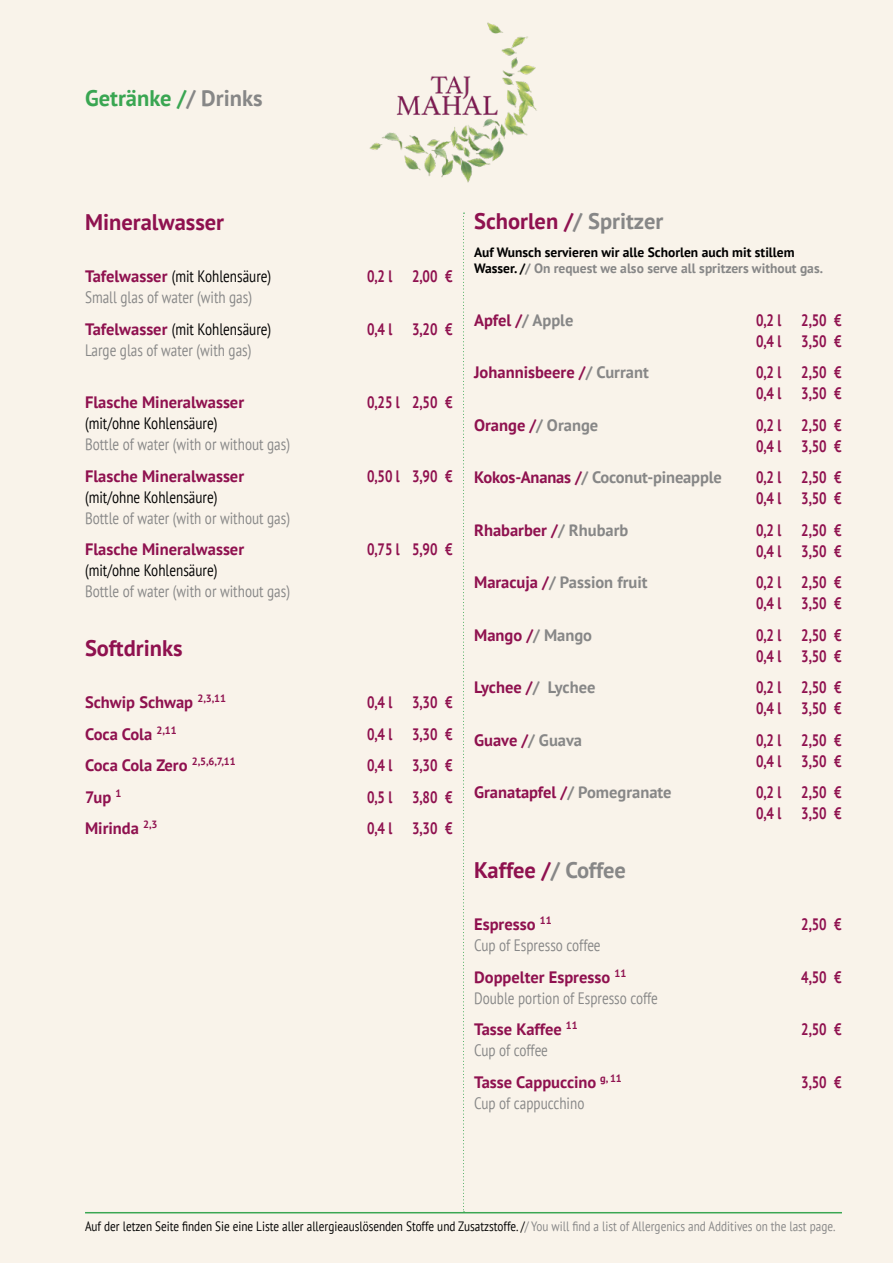
<style>
.page{position:relative;width:893px;height:1263px;background:#f9f3ea}
.page>*{position:absolute;margin:0;border:0;box-sizing:border-box;transform-origin:0 0}
.t1{font:700 22.5px "PT Sans";color:#8f114f}
.t2{font:700 22.5px "PT Sans";color:#3aa652}
.t3{font:700 16.5px/31.5px "PT Sans";color:#8f114f}
.t4{font:700 16.5px/21px "PT Sans";color:#8f114f;scale:.8 1}
.t5{font:16.5px/31.5px "PT Sans";color:#878787;scale:.8 1}
.t6{font:16.5px "PT Sans";color:#000;scale:.8 1}
.t7{font:700 16.5px "PT Sans";letter-spacing:-.01em;color:#878787}
.t8{font:13.5px "PT Sans";color:#000;scale:.83 1}
.t9{font:700 13.5px/16.5px "PT Sans";color:#000}
.s1{color:#878787}
.s2{font-weight:700;color:#8f114f}
.s3{color:#000}
.s4{color:#8f114f}
.s5{font-weight:400;color:#878787}
</style>
<div class="page">
<hr style="left:85px;top:1212px;width:757px;height:1px;background:#3aa652">
<svg style="left:463px;top:213px;width:1px;height:999px"></svg>
<img style="left:369px;top:22px;width:168px;height:161px">
<h1 class="t2" style="left:85px;top:83px;width:179px">Getränke /<span class="s1">/ Drinks</span></h1>
<h1 class="t1" style="left:85px;top:207px;width:141px">Mineralwasser</h1>
<p class="t6" style="left:85px;top:266px;width:234px"><span class="s2">Tafelwasser</span> (mit Kohlensäure)</p>
<p class="t4" style="left:367px;top:265px;width:108px">0,2 l 2,00 €</p>
<p class="t5" style="left:85px;top:281px;width:234px">Small glas of water (with gas)<br><span class="s2">Tafelwasser</span> <span class="s3">(mit Kohlensäure)</span></p>
<p class="t4" style="left:367px;top:318px;width:108px">0,4 l 3,20 €</p>
<p class="t5" style="left:85px;top:334px;width:210px">Large glas of water (with gas)</p>
<p class="t3" style="left:85px;top:386px;width:161px">Flasche Mineralwasser</p>
<p class="t4" style="left:367px;top:391px;width:108px">0,25 l 2,50 €</p>
<p class="t6" style="left:85px;top:413px;width:167px">(mit/ohne Kohlensäure)</p>
<p class="t5" style="left:85px;top:428px;width:258px">Bottle of water (with or without gas)</p>
<p class="t3" style="left:85px;top:460px;width:161px">Flasche Mineralwasser</p>
<p class="t4" style="left:367px;top:465px;width:108px">0,50 l 3,90 €</p>
<p class="t6" style="left:85px;top:486px;width:167px">(mit/ohne Kohlensäure)</p>
<p class="t5" style="left:85px;top:502px;width:258px">Bottle of water (with or without gas)</p>
<p class="t3" style="left:85px;top:533px;width:161px">Flasche Mineralwasser</p>
<p class="t4" style="left:367px;top:538px;width:108px">0,75 l 5,90 €</p>
<p class="t6" style="left:85px;top:560px;width:167px">(mit/ohne Kohlensäure)</p>
<p class="t5" style="left:85px;top:575px;width:258px">Bottle of water (with or without gas)</p>
<h1 class="t1" style="left:85px;top:633px;width:99px">Softdrinks</h1>
<p class="t3" style="left:85px;top:686px;width:142px">Schwip Schwap <sup>2,3,11</sup></p>
<p class="t4" style="left:367px;top:691px;width:108px">0,4 l 3,30 €</p>
<p class="t3" style="left:85px;top:718px;width:93px">Coca Cola <sup>2,11</sup></p>
<p class="t4" style="left:367px;top:723px;width:108px">0,4 l 3,30 €</p>
<p class="t3" style="left:85px;top:749px;width:152px">Coca Cola Zero <sup>2,5,6,7,11</sup></p>
<p class="t4" style="left:367px;top:754px;width:108px">0,4 l 3,30 €</p>
<p class="t3" style="left:85px;top:781px;width:38px">7up <sup>1</sup></p>
<p class="t4" style="left:367px;top:786px;width:108px">0,5 l 3,80 €</p>
<p class="t3" style="left:85px;top:812px;width:74px">Mirinda <sup>2,3</sup></p>
<p class="t4" style="left:367px;top:817px;width:108px">0,4 l 3,30 €</p>
<h1 class="t1" style="left:474px;top:207px;width:191px">Schorlen /<span class="s1">/ Spritzer</span></h1>
<p class="t9" style="left:474px;top:243px;width:350px">Auf Wunsch servieren wir alle Schorlen auch mit stillem<br>Wasser. /<span class="s1">/ On request we also serve all spritzers without gas.</span></p>
<p class="t3" style="left:474px;top:304px;width:101px">Apfel /<span class="s1">/ Apple</span></p>
<p class="t4" style="left:756px;top:309px;width:108px">0,2 l 2,50 €<br>0,4 l 3,50 €</p>
<p class="t3" style="left:474px;top:356px;width:176px">Johannisbeere /<span class="s1">/ Currant</span></p>
<p class="t4" style="left:756px;top:361px;width:108px">0,2 l 2,50 €<br>0,4 l 3,50 €</p>
<p class="t3" style="left:474px;top:409px;width:126px">Orange /<span class="s1">/ Orange</span></p>
<p class="t4" style="left:756px;top:414px;width:108px">0,2 l 2,50 €<br>0,4 l 3,50 €</p>
<p class="t7" style="left:474px;top:466px;width:249px"><span class="s4">Kokos-Ananas /</span>/ Coconut-pineapple</p>
<p class="t4" style="left:756px;top:466px;width:108px">0,2 l 2,50 €<br>0,4 l 3,50 €</p>
<p class="t3" style="left:474px;top:514px;width:156px">Rhabarber /<span class="s1">/ Rhubarb</span></p>
<p class="t4" style="left:756px;top:519px;width:108px">0,2 l 2,50 €<br>0,4 l 3,50 €</p>
<p class="t7" style="left:474px;top:571px;width:175px"><span class="s4">Maracuja /</span>/ Passion fruit</p>
<p class="t4" style="left:756px;top:571px;width:108px">0,2 l 2,50 €<br>0,4 l 3,50 €</p>
<p class="t3" style="left:474px;top:619px;width:119px">Mango /<span class="s1">/ Mango</span></p>
<p class="t4" style="left:756px;top:624px;width:108px">0,2 l 2,50 €<br>0,4 l 3,50 €</p>
<p class="t3" style="left:474px;top:671px;width:123px">Lychee /<span class="s1">/ Lychee</span></p>
<p class="t4" style="left:756px;top:676px;width:108px">0,2 l 2,50 €<br>0,4 l 3,50 €</p>
<p class="t3" style="left:474px;top:724px;width:110px">Guave /<span class="s1">/ Guava</span></p>
<p class="t4" style="left:756px;top:729px;width:108px">0,2 l 2,50 €<br>0,4 l 3,50 €</p>
<p class="t3" style="left:474px;top:776px;width:199px">Granatapfel /<span class="s1">/ Pomegranate</span></p>
<p class="t4" style="left:756px;top:781px;width:108px">0,2 l 2,50 €<br>0,4 l 3,50 €</p>
<h1 class="t1" style="left:474px;top:855px;width:153px">Kaffee /<span class="s1">/ Coffee</span></h1>
<p class="t3" style="left:474px;top:908px;width:79px">Espresso <sup>11</sup></p>
<p class="t4" style="left:801px;top:913px;width:52px">2,50 €</p>
<p class="t5" style="left:474px;top:929px;width:192px">Cup of Espresso coffee<br><span class="s2">Doppelter Espresso</span> <sup>11</sup></p>
<p class="t4" style="left:801px;top:966px;width:52px">4,50 €</p>
<p class="t5" style="left:474px;top:982px;width:231px">Double portion of Espresso coffe<br><span class="s2">Tasse Kaffee</span> <sup>11</sup></p>
<p class="t3" style="left:474px;top:1034px;width:149px"><span class="s5">Cup of coffee<br></span>Tasse Cappuccino <sup>g,</sup> <sup>11</sup></p>
<p class="t5" style="left:474px;top:1087px;width:139px">Cup of cappucchino</p>
<p class="t4" style="left:801px;top:1018px;width:52px">2,50 €</p>
<p class="t4" style="left:801px;top:1071px;width:52px">3,50 €</p>
<p class="t8" style="left:85px;top:1217px;width:906px">Auf der letzen Seite finden Sie eine Liste aller allergieauslösenden Stoffe und Zusatzstoffe. /<span class="s1">/ You will find a list of Allergenics and Additives on the last page.</span></p>
</div>
